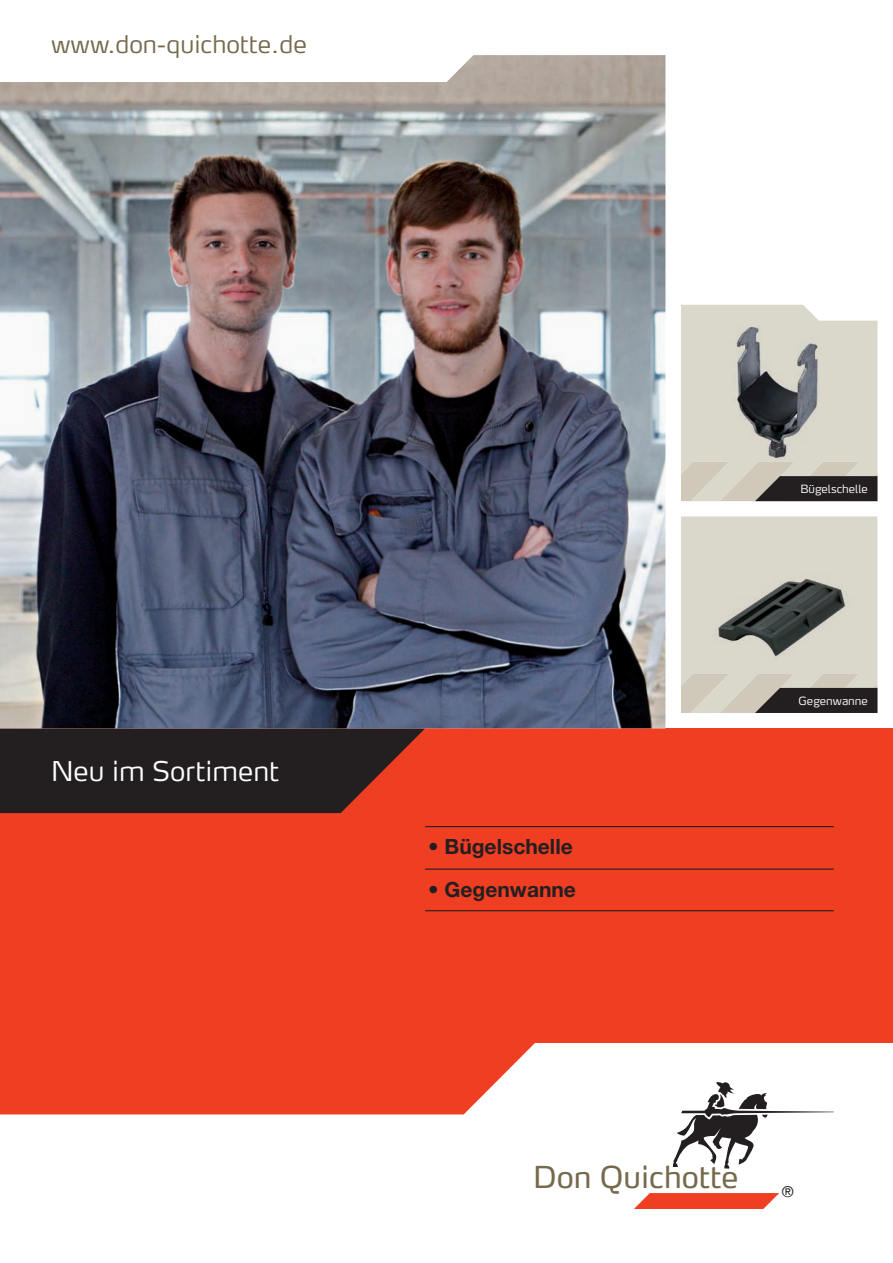
<style>
.page{position:relative;width:893px;height:1263px;background:#fff}
.page>*{position:absolute;margin:0;border:0;box-sizing:border-box;transform-origin:0 0}
.t1{font:29.85px "Max OT";color:#766a4d}
.t2{font:300 27px "Max OT";color:#fff}
.t3{font:300 24px "Max OT";color:#766a4d}
.t4{font:700 21px "Helvetica Neue LT Pro";color:#231f20}
.t5{font:15px "Helvetica Neue";color:#231f20}
.t6{font:300 11.25px "Max OT";color:#fff}
.s1{font-weight:400}
</style>
<div class="page">
<div style="left:0;top:728px;width:893px;height:314px;background:#ef3e22"></div>
<svg style="left:0;top:1042px;width:612px;height:72px;fill:#ef3e22"></svg>
<svg style="left:0;top:728px;width:425px;height:85px;background:#382220"></svg>
<img style="left:681px;top:516px;width:196px;height:168px">
<img style="left:681px;top:305px;width:196px;height:167px">
<img style="left:681px;top:462px;width:39px;height:39px">
<img style="left:859px;top:472px;width:18px;height:4px">
<img style="left:720px;top:462px;width:65px;height:39px">
<img style="left:785px;top:462px;width:74px;height:14px">
<img style="left:681px;top:673px;width:39px;height:40px">
<img style="left:720px;top:673px;width:65px;height:40px">
<img style="left:785px;top:673px;width:74px;height:11px">
<svg style="left:755px;top:476px;width:122px;height:25px;background:#353130"></svg>
<svg style="left:755px;top:684px;width:122px;height:29px;background:#4a4643"></svg>
<img style="left:0;top:55px;width:665px;height:673px">
<hr style="left:425px;top:826px;width:409px;height:1px;background:#231f20">
<hr style="left:425px;top:868px;width:409px;height:2px;background:#231f20">
<hr style="left:425px;top:910px;width:409px;height:1px;background:#231f20">
<svg style="left:673px;top:1082px;width:161px;height:86px"></svg>
<svg style="left:634px;top:1193px;width:145px;height:16px;background:#f0533a"></svg>
<p class="t3" style="left:51px;top:29px;width:257px">www.don-quichotte.de</p>
<p class="t2" style="left:51px;top:753px;width:230px">Neu im Sortiment</p>
<p class="t4" style="left:428px;top:834px;width:146px"><span class="s1">•</span> Bügelschelle</p>
<p class="t4" style="left:428px;top:876px;width:149px"><span class="s1">•</span> Gegenwanne</p>
<p class="t6" style="left:800px;top:481px;width:69px">Bügelschelle</p>
<p class="t6" style="left:799px;top:694px;width:71px">Gegenwanne</p>
<h1 class="t1" style="left:533px;top:1157px;width:207px">Don Quichotte</h1>
<p class="t5" style="left:782px;top:1183px;width:13px">®</p>
</div>
